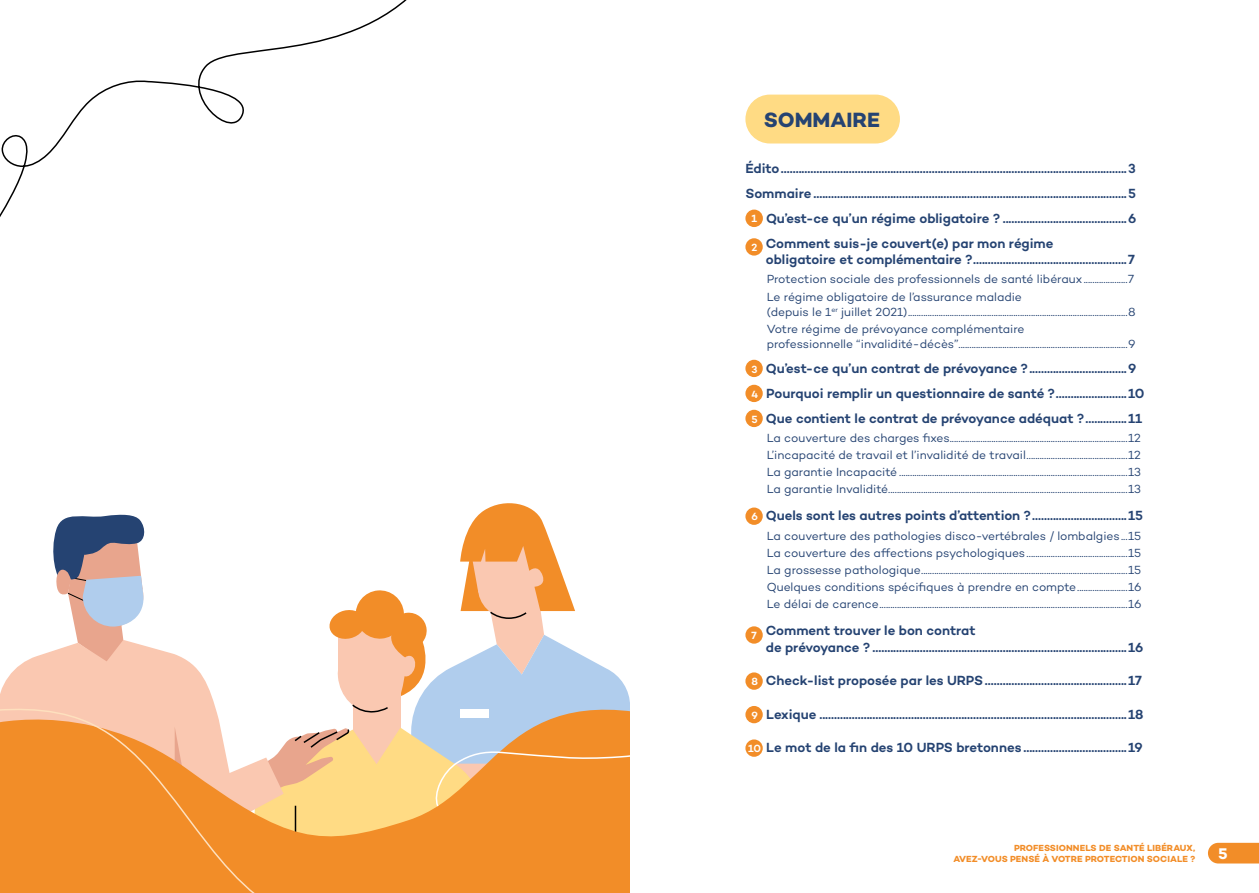
<style>
.page{position:relative;width:1259px;height:893px;background:#fff}
.page>*{position:absolute;margin:0;border:0;box-sizing:border-box;transform-origin:0 0}
.t1{font:700 21px "Campton";color:#254372}
.t2{font:700 15.75px "Campton";color:#fff}
.t3{font:600 13.5px/25px "Campton";letter-spacing:-.005em;color:#254372}
.t4{font:12px/17.1px "Campton";letter-spacing:-.005em;color:#254372}
.t5{font:700 9px/10.8px "Campton";letter-spacing:.005em;color:#f28d28;text-align:right}
.s1{font-size:10.65px;color:#fff}
</style>
<div class="page">
<svg style="left:1208px;top:843px;width:51px;height:20px"></svg>
<div style="left:745px;top:210px;width:18px;height:17px;background:#f28d28;border-radius:50%"></div>
<div style="left:745px;top:238px;width:18px;height:18px;background:#f28d28;border-radius:50%"></div>
<div style="left:745px;top:360px;width:18px;height:17px;background:#f28d28;border-radius:50%"></div>
<div style="left:745px;top:385px;width:18px;height:17px;background:#f28d28;border-radius:50%"></div>
<div style="left:745px;top:410px;width:18px;height:17px;background:#f28d28;border-radius:50%"></div>
<div style="left:745px;top:507px;width:18px;height:18px;background:#f28d28;border-radius:50%"></div>
<div style="left:745px;top:626px;width:18px;height:18px;background:#f28d28;border-radius:50%"></div>
<div style="left:745px;top:672px;width:18px;height:18px;background:#f28d28;border-radius:50%"></div>
<div style="left:745px;top:706px;width:18px;height:17px;background:#f28d28;border-radius:50%"></div>
<div style="left:745px;top:739px;width:18px;height:18px;background:#f28d28;border-radius:50%"></div>
<div style="left:745px;top:95px;width:155px;height:48px;background:#ffdb84;border-radius:24px"></div>
<svg style="left:0;top:0;width:407px;height:217px"></svg>
<svg style="left:53px;top:514px;width:92px;height:126px"></svg>
<svg style="left:22px;top:640px;width:170px;height:24px;fill:#fac8b1"></svg>
<svg style="left:0;top:664px;width:630px;height:229px;background:#f7b37f"></svg>
<svg style="left:0;top:706px;width:405px;height:187px;background:#f3973f"></svg>
<svg style="left:221px;top:503px;width:409px;height:363px"></svg>
<h1 class="t1" style="left:764px;top:107px;width:118px">SOMMAIRE</h1>
<p class="t3" style="left:745px;top:155px;width:392px">Édito.....................................................................................................................3</p>
<p class="t3" style="left:745px;top:180px;width:392px">Sommaire ..........................................................................................................5</p>
<p class="t3" style="left:751px;top:205px;width:386px"><span class="s1">1</span> Qu’est-ce qu’un régime obligatoire ? ..........................................6</p>
<p class="t3" style="left:751px;top:230px;width:304px"><sub>2</sub> Comment suis-je couvert(e) par mon régime</p>
<p class="t3" style="left:766px;top:247px;width:370px">obligatoire et complémentaire ?....................................................7</p>
<p class="t4" style="left:766px;top:270px;width:369px">Protection sociale des professionnels de santé libéraux....................7<br>Le régime obligatoire de l’assurance maladie</p>
<p class="t4" style="left:766px;top:303px;width:370px">(depuis le 1<sup>er</sup> juillet 2021)....................................................................................................8<br>Votre régime de prévoyance complémentaire</p>
<p class="t4" style="left:766px;top:335px;width:370px">professionnelle “invalidité-décès”.............................................................................9</p>
<p class="t3" style="left:751px;top:355px;width:395px"><span class="s1">3</span> Qu’est-ce qu’un contrat de prévoyance ?.................................9<br><span class="s1">4</span> Pourquoi remplir un questionnaire de santé ?........................10<br><span class="s1">5</span> Que contient le contrat de prévoyance adéquat ?..............11</p>
<p class="t4" style="left:766px;top:429px;width:376px;text-align:justify">La couverture des charges fixes.................................................................................12<br>L’incapacité de travail et l’invalidité de travail..............................................12<br>La garantie Incapacité ........................................................................................................13<br>La garantie Invalidité.............................................................................................................13</p>
<p class="t3" style="left:751px;top:503px;width:393px"><span class="s1">6</span> Quels sont les autres points d’attention ?................................15</p>
<p class="t4" style="left:766px;top:527px;width:376px;text-align:justify">La couverture des pathologies disco-vertébrales / lombalgies...15<br>La couverture des affections psychologiques..............................................15<br>La grossesse pathologique..............................................................................................15<br>Quelques conditions spécifiques à prendre en compte.......................16<br>Le délai de carence.................................................................................................................16</p>
<p class="t3" style="left:766px;top:622px;width:379px;line-height:16.5px;text-indent:-15px"><sub>7</sub> Comment trouver le bon contrat<br>de prévoyance ? ......................................................................................16</p>
<p class="t3" style="left:751px;top:668px;width:392px"><span class="s1">8</span> Check-list proposée par les URPS................................................17</p>
<p class="t3" style="left:751px;top:701px;width:393px"><span class="s1">9</span> Lexique ........................................................................................................18</p>
<p class="t3" style="left:748px;top:735px;width:396px"><span class="s1">10</span> Le mot de la fin des 10 URPS bretonnes ...................................19</p>
<p class="t5" style="left:953px;top:842px;width:243px">PROFESSIONNELS DE SANTÉ LIBÉRAUX,<br>AVEZ-VOUS PENSÉ À VOTRE PROTECTION SOCIALE ?</p>
<h2 class="t2" style="left:1218px;top:844px;width:11px">5</h2>
</div>
